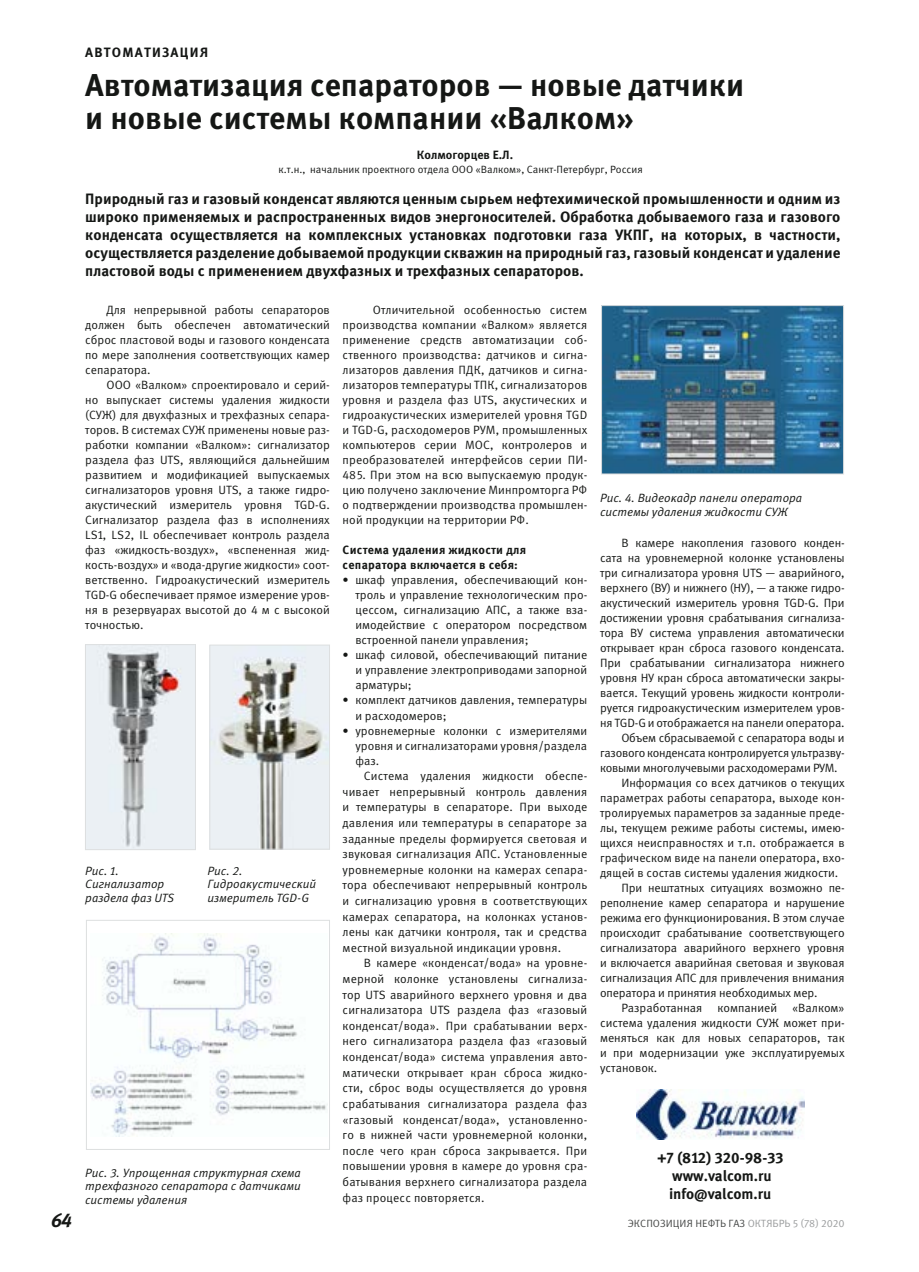
<style>
.page{position:relative;width:919px;height:1272px;background:#fff}
.page>*{position:absolute;margin:0;border:0;box-sizing:border-box;transform-origin:0 0}
.t1{font:700 31.5px/33px "Meta Pro";color:#151715}
.t2{font:italic 700 19.5px "Meta Pro";color:#151715}
.t3{font:700 15px/18px "Meta Pro";color:#151715;text-align:justify}
.t4{font:700 13.5px "Meta Pro";letter-spacing:.09em;color:#151715}
.t5{font:12px/15px "Meta Pro";letter-spacing:-.01em;color:#151715;text-align:justify}
.t6{font:italic 12px/13.5px "Meta Pro";color:#151715}
.t7{font:700 12px/15px "Meta Pro";letter-spacing:.02em;color:#151715}
.t8{font:700 12px "Meta Pro";color:#151715}
.t9{font:10.5px "Meta Pro";color:#151715}
.t10{font:10.5px "Meta Pro";color:#464847}
.s1{color:#9a9c9d}
</style>
<div class="page">
<img style="left:636px;top:1089px;width:168px;height:49px">
<img style="left:87px;top:646px;width:107px;height:202px">
<div style="left:85px;top:644px;width:111px;height:206px;border:1px solid #dddfe0"></div>
<img style="left:211px;top:646px;width:117px;height:201px">
<div style="left:209px;top:644px;width:121px;height:205px;border:1px solid #dddfe0"></div>
<img style="left:90px;top:933px;width:237px;height:203px">
<div style="left:86px;top:919px;width:244px;height:230px;border:1px solid #dddfe0"></div>
<img style="left:603px;top:307px;width:238px;height:165px">
<div style="left:601px;top:305px;width:242px;height:169px;border:1px solid #dddfe0"></div>
<p class="t4" style="left:85px;top:44px;width:124px">АВТОМАТИЗАЦИЯ</p>
<h1 class="t1" style="left:85px;top:70px;width:660px">Автоматизация сепараторов — новые датчики и новые системы компании «Валком»</h1>
<p class="t8" style="left:417px;top:147px;width:98px">Колмогорцев Е.Л.</p>
<p class="t9" style="left:278px;top:162px;width:366px">к.т.н., начальник проектного отдела ООО «Валком», Санкт-Петербург, Россия</p>
<p class="t3" style="left:85px;top:190px;width:756px">Природный газ и газовый конденсат являются ценным сырьем нефтехимической промышленности и одним из широко применяемых и распространенных видов энергоносителей. Обработка добываемого газа и газового конденсата осуществляется на комплексных установках подготовки газа УКПГ, на которых, в частности, осуществляется разделение добываемой продукции скважин на природный газ, газовый конденсат и удаление пластовой воды с применением двухфазных и трехфазных сепараторов.</p>
<p class="t5" style="left:85px;top:303px;width:246px;text-indent:21px">Для непрерывной работы сепараторов должен быть обеспечен автоматический сброс пластовой воды и газового конденсата по мере заполнения соответствующих камер сепаратора.</p>
<p class="t5" style="left:85px;top:378px;width:246px;text-indent:21px">ООО «Валком» спроектировало и серий&shy;но выпускает системы удаления жидкости (СУЖ) для двухфазных и трехфазных сепара&shy;торов. В системах СУЖ применены новые раз&shy;работки компании «Валком»: сигнализатор раздела фаз UTS, являющийся дальнейшим развитием и модификацией выпускаемых сигнализаторов уровня UTS, а также гидро&shy;акустический измеритель уровня TGD-G.<br>Сигнализатор раздела фаз в исполнениях LS1, LS2, IL обеспечивает контроль раздела фаз «жидкость-воздух», «вспененная жид&shy;кость-воздух» и «вода-другие жидкости» соот&shy;ветственно. Гидроакустический измеритель TGD-G обеспечивает прямое измерение уров&shy;ня в резервуарах высотой до 4 м с высокой точностью.</p>
<p class="t5" style="left:342px;top:303px;width:246px;text-indent:30px">Отличительной особенностью систем производства компании «Валком» является применение средств автоматизации соб&shy;ственного производства: датчиков и сигна&shy;лизаторов давления ПДК, датчиков и сигна&shy;лизаторов температуры ТПК, сигнализаторов уровня и раздела фаз UTS, акустических и гидроакустических измерителей уровня TGD и TGD-G, расходомеров РУМ, промышленных компьютеров серии МОС, контролеров и преобразователей интерфейсов серии ПИ-485. При этом на всю выпускаемую продук&shy;цию получено заключение Минпромторга РФ о подтверждении производства промышлен&shy;ной продукции на территории РФ.</p>
<p class="t7" style="left:342px;top:543px;width:185px">Система удаления жидкости для сепаратора включается в себя:</p>
<p class="t5" style="left:355px;top:573px;width:233px;text-indent:-13px">• шкаф управления, обеспечивающий кон&shy;троль и управление технологическим про&shy;цессом, сигнализацию АПС, а также вза&shy;имодействие с оператором посредством встроенной панели управления;</p>
<p class="t5" style="left:355px;top:648px;width:233px;text-indent:-13px">• шкаф силовой, обеспечивающий питание и управление электроприводами запорной арматуры;</p>
<p class="t5" style="left:355px;top:693px;width:233px;text-indent:-13px">• комплект датчиков давления, температуры и расходомеров;</p>
<p class="t5" style="left:355px;top:723px;width:233px;text-indent:-13px">• уровнемерные колонки с измерителями уровня и сигнализаторами уровня/раздела фаз.</p>
<p class="t5" style="left:342px;top:768px;width:246px;line-height:15.6px;text-indent:21px">Система удаления жидкости обеспе&shy;чивает непрерывный контроль давления и температуры в сепараторе. При выходе давления или температуры в сепараторе за заданные пределы формируется световая и звуковая сигнализация АПС. Установленные уровнемерные колонки на камерах сепара&shy;тора обеспечивают непрерывный контроль и сигнализацию уровня в соответствующих камерах сепаратора, на колонках установ&shy;лены как датчики контроля, так и средства местной визуальной индикации уровня.</p>
<p class="t5" style="left:342px;top:955px;width:246px;line-height:15.6px;text-indent:21px">В камере «конденсат/вода» на уровне&shy;мерной колонке установлены сигнализа&shy;тор UTS аварийного верхнего уровня и два сигнализатора UTS раздела фаз «газовый конденсат/вода». При срабатывании верх&shy;него сигнализатора раздела фаз «газовый конденсат/вода» система управления авто&shy;матически открывает кран сброса жидко&shy;сти, сброс воды осуществляется до уровня срабатывания сигнализатора раздела фаз «газовый конденсат/вода», установленно&shy;го в нижней части уровнемерной колонки, после чего кран сброса закрывается. При повышении уровня в камере до уровня сра&shy;батывания верхнего сигнализатора раздела фаз процесс повторяется.</p>
<p class="t6" style="left:600px;top:492px;width:204px">Рис. 4. Видеокадр панели оператора системы удаления жидкости СУЖ</p>
<p class="t5" style="left:621px;top:536px;width:225px">В камере накопления газового конден-</p>
<p class="t5" style="left:600px;top:551px;width:246px">сата на уровнемерной колонке установлены</p>
<p class="t5" style="left:600px;top:566px;width:246px">три сигнализатора уровня UTS — аварийного,</p>
<p class="t5" style="left:600px;top:581px;width:246px">верхнего (ВУ) и нижнего (НУ), — а также гидро-</p>
<p class="t5" style="left:600px;top:596px;width:246px">акустический измеритель уровня TGD-G. При</p>
<p class="t5" style="left:600px;top:611px;width:246px">достижении уровня срабатывания сигнализа-</p>
<p class="t5" style="left:600px;top:626px;width:246px">тора ВУ система управления автоматически</p>
<p class="t5" style="left:600px;top:641px;width:246px">открывает кран сброса газового конденсата.</p>
<p class="t5" style="left:600px;top:656px;width:246px">При срабатывании сигнализатора нижнего</p>
<p class="t5" style="left:600px;top:671px;width:246px">уровня НУ кран сброса автоматически закры-</p>
<p class="t5" style="left:600px;top:686px;width:246px">вается. Текущий уровень жидкости контроли-</p>
<p class="t5" style="left:600px;top:701px;width:246px">руется гидроакустическим измерителем уров-</p>
<p class="t5" style="left:600px;top:716px;width:246px">ня TGD-G и отображается на панели оператора.</p>
<p class="t5" style="left:621px;top:731px;width:225px">Объем сбрасываемой с сепаратора воды и</p>
<p class="t5" style="left:600px;top:746px;width:246px">газового конденсата контролируется ультразву-</p>
<p class="t5" style="left:600px;top:761px;width:239px">ковыми многолучевыми расходомерами РУМ.</p>
<p class="t5" style="left:621px;top:776px;width:225px">Информация со всех датчиков о текущих</p>
<p class="t5" style="left:600px;top:791px;width:246px">параметрах работы сепаратора, выходе кон-</p>
<p class="t5" style="left:600px;top:806px;width:246px">тролируемых параметров за заданные преде-</p>
<p class="t5" style="left:600px;top:821px;width:246px">лы, текущем режиме работы системы, имею-</p>
<p class="t5" style="left:600px;top:836px;width:246px">щихся неисправностях и т.п. отображается в</p>
<p class="t5" style="left:600px;top:851px;width:246px">графическом виде на панели оператора, вхо-</p>
<p class="t5" style="left:600px;top:866px;width:240px">дящей в состав системы удаления жидкости.</p>
<p class="t5" style="left:621px;top:881px;width:225px">При нештатных ситуациях возможно пе-</p>
<p class="t5" style="left:600px;top:896px;width:246px">реполнение камер сепаратора и нарушение</p>
<p class="t5" style="left:600px;top:911px;width:246px">режима его функционирования. В этом случае</p>
<p class="t5" style="left:600px;top:926px;width:246px">происходит срабатывание соответствующего</p>
<p class="t5" style="left:600px;top:941px;width:246px">сигнализатора аварийного верхнего уровня</p>
<p class="t5" style="left:600px;top:956px;width:246px">и включается аварийная световая и звуковая</p>
<p class="t5" style="left:600px;top:971px;width:246px">сигнализация АПС для привлечения внимания</p>
<p class="t5" style="left:600px;top:986px;width:219px">оператора и принятия необходимых мер.</p>
<p class="t5" style="left:621px;top:1001px;width:83px">Разработанная</p>
<p class="t5" style="left:717px;top:1001px;width:61px">компанией</p>
<p class="t6" style="left:85px;top:864px;width:90px">Рис. 1.<br>Сигнализатор раздела фаз UTS</p>
<p class="t6" style="left:207px;top:864px;width:110px">Рис. 2.<br>Гидроакустический измеритель TGD-G</p>
<p class="t5" style="left:600px;top:1001px;width:246px;text-indent:192px">«Валком» система удаления жидкости СУЖ может при&shy;меняться как для новых сепараторов, так и при модернизации уже эксплуатируемых установок.</p>
<p class="t3" style="left:657px;top:1148px;width:128px;text-align:center">+7 (812) 320-98-33 www.valcom.ru info@valcom.ru</p>
<p class="t6" style="left:85px;top:1166px;width:217px;text-align:justify">Рис. 3. Упрощенная структурная схема трехфазного сепаратора с датчиками системы удаления</p>
<h2 class="t2" style="left:51px;top:1208px;width:22px">64</h2>
<p class="t10" style="left:627px;top:1216px;width:218px">ЭКСПОЗИЦИЯ НЕФТЬ ГАЗ <span class="s1">ОКТЯБРЬ 5 (78) 2020</span></p>
</div>
